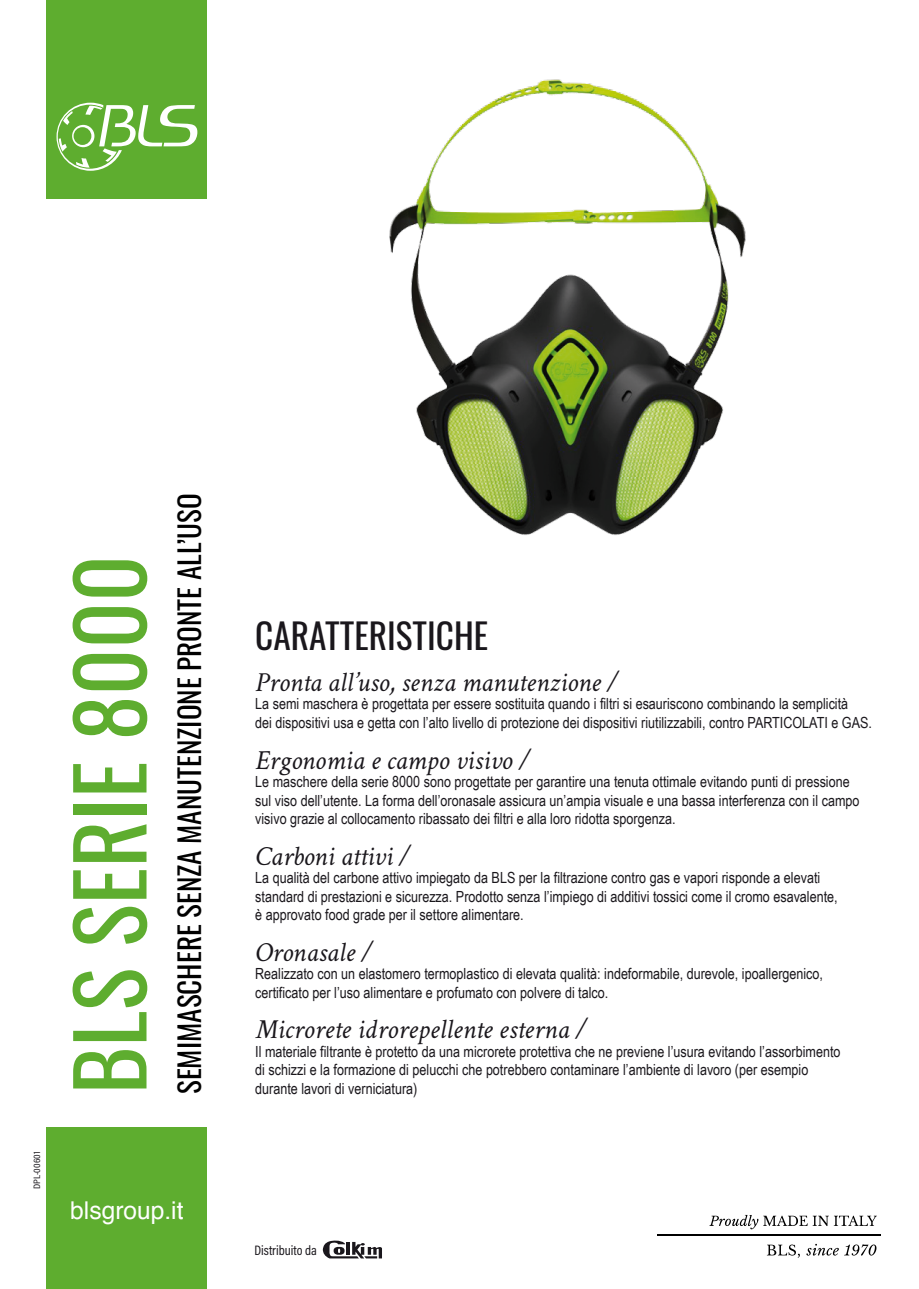
<style>
.page{position:relative;width:919px;height:1289px;background:#fff}
.page>*{position:absolute;margin:0;border:0;box-sizing:border-box;transform-origin:0 0}
.t1{font:90.45px "Oswald";color:#5ead2f}
.t2{font:35.25px "Oswald";color:#1a171c}
.t3{font:29.1px "Oswald";color:#000}
.t4{font:italic 27.6px "Crimson Text";color:#1a171c}
.t5{font:24.6px "Helvetica";color:#fff}
.t6{font:15.3px/18.5px "Arial Narrow";color:#1a171c}
.t7{font:13.8px "Acumin Pro Cond";color:#1a171c}
.t8{font:9.45px "Acumin Pro Cond";color:#1a171c;scale:1.11 1}
</style>
<div class="page">
<hr style="left:656px;top:1234px;width:224px;height:1px;background:#000">
<svg style="left:766px;top:1244px;width:33px;height:13px"></svg>
<svg style="left:806px;top:1243px;width:32px;height:12px"></svg>
<svg style="left:844px;top:1244px;width:32px;height:11px"></svg>
<svg style="left:709px;top:1214px;width:167px;height:15px"></svg>
<div style="left:47px;top:0;width:160px;height:198px;background:#5ead2f"></div>
<svg style="left:56px;top:103px;width:141px;height:68px"></svg>
<div style="left:47px;top:1127px;width:160px;height:161px;background:#5ead2f"></div>
<svg style="left:323px;top:1240px;width:59px;height:18px"></svg>
<img style="left:389px;top:79px;width:357px;height:456px">
<p class="t8" style="left:31px;top:1188px;width:35px;rotate:-90deg">DPL-00601</p>
<h1 class="t1" style="left:29px;top:1094px;width:540px;rotate:-90deg">BLS SERIE 8000</h1>
<h3 class="t3" style="left:163px;top:1094px;width:602px;rotate:-90deg">SEMIMASCHERE SENZA MANUTENZIONE PRONTE ALL’USO</h3>
<h3 class="t5" style="left:70px;top:1191px;width:115px">blsgroup.it</h3>
<h2 class="t2" style="left:255px;top:604px;width:234px">CARATTERISTICHE</h2>
<h3 class="t4" style="left:255px;top:666px;width:365px">Pronta all’uso, senza manutenzione /</h3>
<p class="t6" style="left:255px;top:694px;width:618px">La semi maschera è progettata per essere sostituita quando i filtri si esauriscono combinando la semplicità<br>dei dispositivi usa e getta con l’alto livello di protezione dei dispositivi riutilizzabili, contro PARTICOLATI e GAS.</p>
<h3 class="t4" style="left:255px;top:744px;width:277px">Ergonomia e campo visivo /</h3>
<p class="t6" style="left:255px;top:772px;width:605px">Le maschere della serie 8000 sono progettate per garantire una tenuta ottimale evitando punti di pressione sul viso dell’utente. La forma dell’oronasale assicura un’ampia visuale e una bassa interferenza con il campo visivo grazie al collocamento ribassato dei filtri e alla loro ridotta sporgenza.</p>
<h3 class="t4" style="left:255px;top:840px;width:158px">Carboni attivi /</h3>
<p class="t6" style="left:255px;top:868px;width:584px">La qualità del carbone attivo impiegato da BLS per la filtrazione contro gas e vapori risponde a elevati standard di prestazioni e sicurezza. Prodotto senza l’impiego di additivi tossici come il cromo esavalente, è approvato food grade per il settore alimentare.</p>
<h3 class="t4" style="left:255px;top:936px;width:120px">Oronasale /</h3>
<p class="t6" style="left:255px;top:964px;width:569px">Realizzato con un elastomero termoplastico di elevata qualità: indeformabile, durevole, ipoallergenico, certificato per l’uso alimentare e profumato con polvere di talco.</p>
<h3 class="t4" style="left:255px;top:1013px;width:334px">Microrete idrorepellente esterna /</h3>
<p class="t6" style="left:255px;top:1041px;width:587px">Il materiale filtrante è protetto da una microrete protettiva che ne previene l’usura evitando l’assorbimento di schizzi e la formazione di pelucchi che potrebbero contaminare l’ambiente di lavoro (per esempio durante lavori di verniciatura)</p>
<p class="t7" style="left:254px;top:1241px;width:64px">Distribuito da</p>
</div>
